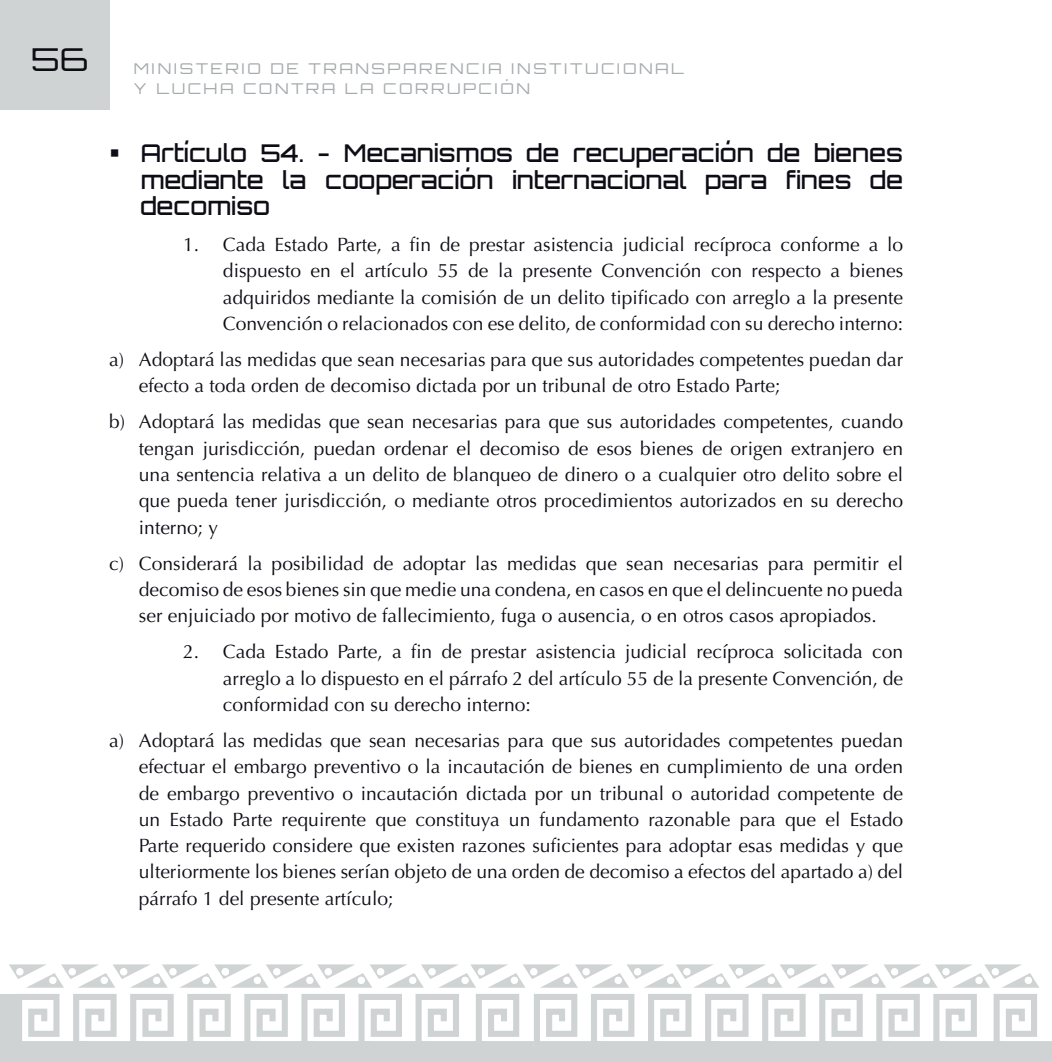
<style>
.page{position:relative;width:1052px;height:1062px;background:#fff}
.page>*{position:absolute;margin:0;border:0;box-sizing:border-box;transform-origin:0 0}
.t1{font:300 31.5px "Orbitron";color:#0e0c15;scale:1.1 1}
.t2{font:500 24.5px/26.2px "Orbitron";color:#0e0c15;text-align:justify}
.t3{font:19.25px/26.2px "Optima LT Std";color:#0e0c15;text-align:justify}
.t4{font:300 14.88px/19.9px "Orbitron";letter-spacing:.15em;color:#a6abad;scale:1.1 1}
</style>
<div class="page">
<div style="left:0;top:0;width:109px;height:109px;background:#d0d3d3"></div>
<div style="left:0;top:994px;width:20px;height:68px;background:#d0d3d3"></div>
<svg style="left:9px;top:964px;width:1043px;height:98px"></svg>
<h1 class="t1" style="left:31px;top:39px;width:53px">56</h1>
<p class="t4" style="left:134px;top:58px;width:501px">MINISTERIO DE TRANSPARENCIA INSTITUCIONAL<br>Y LUCHA CONTRA LA CORRUPCIÓN</p>
<p class="t2" style="left:141px;top:140px;width:764px">Artículo 54. - Mecanismos de recuperación de bienes mediante la cooperación internacional para fines de decomiso</p>
<p class="t3" style="left:223px;top:232px;width:682px;text-indent:-40px">1. Cada Estado Parte, a fin de prestar asistencia judicial recíproca conforme a lo dispuesto en el artículo 55 de la presente Convención con respecto a bienes adquiridos mediante la comisión de un delito tipificado con arreglo a la presente Convención o relacionados con ese delito, de conformidad con su derecho interno:</p>
<p class="t3" style="left:139px;top:346px;width:765px;text-indent:-30px">a) Adoptará las medidas que sean necesarias para que sus autoridades competentes puedan dar efecto a toda orden de decomiso dictada por un tribunal de otro Estado Parte;</p>
<p class="t3" style="left:139px;top:409px;width:765px;text-indent:-30px">b) Adoptará las medidas que sean necesarias para que sus autoridades competentes, cuando tengan jurisdicción, puedan ordenar el decomiso de esos bienes de origen extranjero en una sentencia relativa a un delito de blanqueo de dinero o a cualquier otro delito sobre el que pueda tener jurisdicción, o mediante otros procedimientos autorizados en su derecho interno; y</p>
<p class="t3" style="left:139px;top:550px;width:765px;text-indent:-30px">c) Considerará la posibilidad de adoptar las medidas que sean necesarias para permitir el decomiso de esos bienes sin que medie una condena, en casos en que el delincuente no pueda ser enjuiciado por motivo de fallecimiento, fuga o ausencia, o en otros casos apropiados.</p>
<p class="t3" style="left:223px;top:639px;width:682px;text-indent:-40px">2. Cada Estado Parte, a fin de prestar asistencia judicial recíproca solicitada con arreglo a lo dispuesto en el párrafo 2 del artículo 55 de la presente Convención, de conformidad con su derecho interno:</p>
<p class="t3" style="left:139px;top:727px;width:766px;text-indent:-30px">a) Adoptará las medidas que sean necesarias para que sus autoridades competentes puedan efectuar el embargo preventivo o la incautación de bienes en cumplimiento de una orden de embargo preventivo o incautación dictada por un tribunal o autoridad competente de un Estado Parte requirente que constituya un fundamento razonable para que el Estado Parte requerido considere que existen razones suficientes para adoptar esas medidas y que ulteriormente los bienes serían objeto de una orden de decomiso a efectos del apartado a) del párrafo 1 del presente artículo;</p>
</div>
